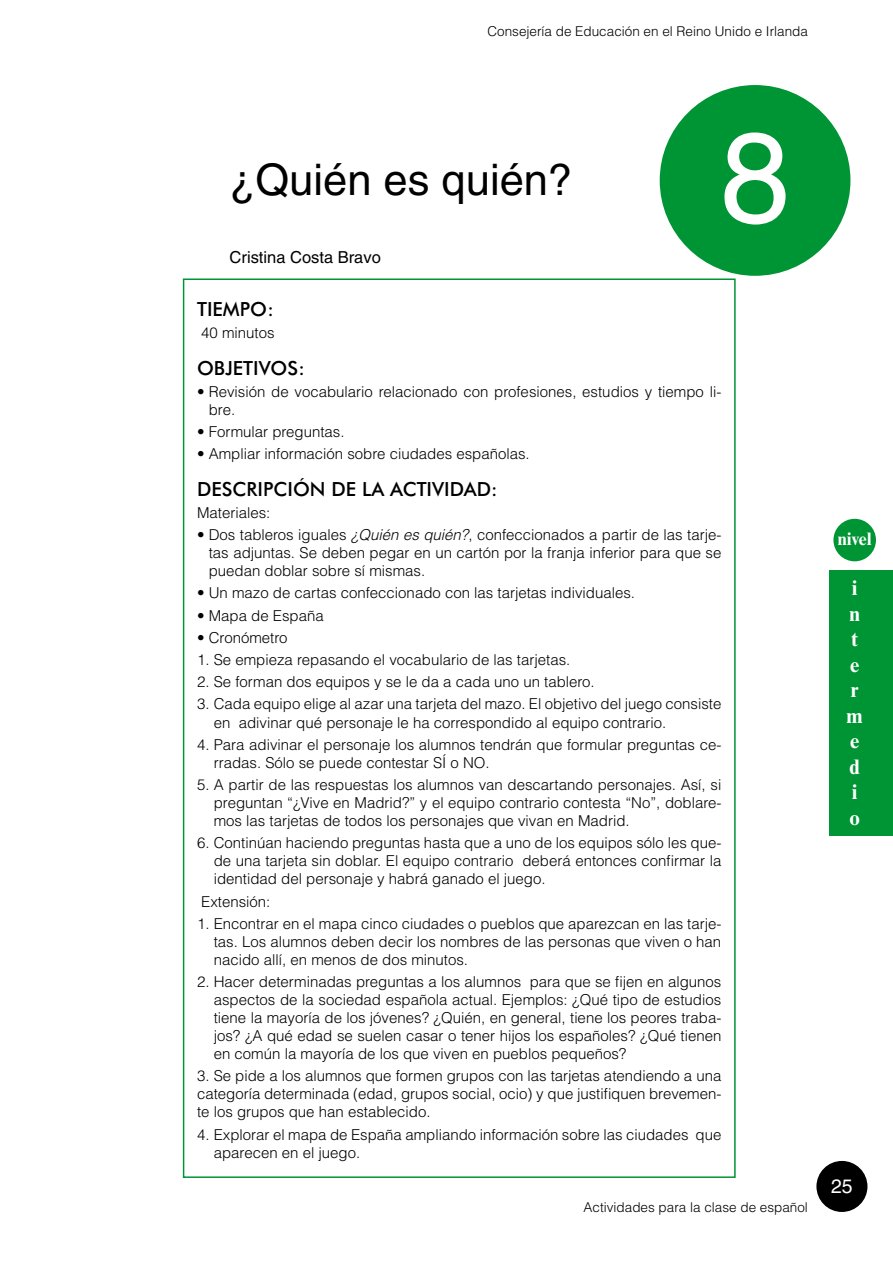
<style>
.page{position:relative;width:893px;height:1263px;background:#fff}
.page>*{position:absolute;margin:0;border:0;box-sizing:border-box;transform-origin:0 0}
.t1{font:127.5px "Helvetica";color:#fff}
.t2{font:43.5px "Helvetica";color:#000}
.t3{font:700 21px/25.5px "Times New Roman MT Std";color:#fff}
.t4{font:500 19.5px "Futura BT";color:#000}
.t5{font:19.5px "Helvetica";color:#fff}
.t6{font:700 18px "Times New Roman MT Std";letter-spacing:-.005em;color:#fff}
.t7{font:16.5px "Helvetica";color:#000}
.t8{font:300 15px/18px "Helvetica";color:#000;text-align:justify}
.t9{font:300 13.5px "Helvetica";color:#000}
.s1{font-style:italic}
</style>
<div class="page">
<div style="left:816px;top:1161px;width:51px;height:51px;background:#000;border-radius:50%"></div>
<div style="left:829px;top:570px;width:64px;height:266px;background:#009534"></div>
<div style="left:833px;top:519px;width:43px;height:42px;background:#009534;border-radius:50%"></div>
<div style="left:660px;top:85px;width:190px;height:191px;background:#009534;border-radius:50%"></div>
<p class="t9" style="left:487px;top:22px;width:322px">Consejería de Educación en el Reino Unido e Irlanda</p>
<h2 class="t2" style="left:229px;top:155px;width:345px">¿Quién es quién?</h2>
<p class="t7" style="left:230px;top:248px;width:153px">Cristina Costa Bravo</p>
<h1 class="t1" style="left:720px;top:103px;width:72px">8</h1>
<h3 class="t4" style="left:197px;top:297px;width:78px">TIEMPO:</h3>
<p class="t8" style="left:201px;top:324px;width:75px">40 minutos</p>
<h3 class="t4" style="left:197px;top:356px;width:109px">OBJETIVOS:</h3>
<p class="t8" style="left:209px;top:382px;width:514px;text-indent:-12px">• Revisión de vocabulario relacionado con profesiones, estudios y tiempo li&shy;bre.</p>
<p class="t8" style="left:197px;top:422px;width:149px">• Formular preguntas.</p>
<p class="t8" style="left:197px;top:445px;width:334px">• Ampliar información sobre ciudades españolas.</p>
<h3 class="t4" style="left:197px;top:477px;width:302px">DESCRIPCIÓN DE LA ACTIVIDAD:</h3>
<p class="t8" style="left:197px;top:503px;width:75px">Materiales:</p>
<p class="t8" style="left:209px;top:525px;width:514px;text-indent:-12px">• Dos tableros iguales <span class="s1">¿Quién es quién?</span>, confeccionados a partir de las tarje&shy;tas adjuntas. Se deben pegar en un cartón por la franja inferior para que se puedan doblar sobre sí mismas.</p>
<p class="t8" style="left:197px;top:583px;width:439px">• Un mazo de cartas confeccionado con las tarjetas individuales.</p>
<p class="t8" style="left:197px;top:606px;width:128px">• Mapa de España</p>
<p class="t8" style="left:197px;top:628px;width:92px">• Cronómetro</p>
<p class="t8" style="left:197px;top:650px;width:375px">1. Se empieza repasando el vocabulario de las tarjetas.</p>
<p class="t8" style="left:197px;top:672px;width:399px">2. Se forman dos equipos y se le da a cada uno un tablero.</p>
<p class="t8" style="left:214px;top:695px;width:509px;text-indent:-17px">3. Cada equipo elige al azar una tarjeta del mazo. El objetivo del juego consiste en adivinar qué personaje le ha correspondido al equipo contrario.</p>
<p class="t8" style="left:214px;top:735px;width:509px;text-indent:-17px">4. Para adivinar el personaje los alumnos tendrán que formular preguntas ce&shy;rradas. Sólo se puede contestar SÍ o NO.</p>
<p class="t8" style="left:214px;top:775px;width:509px;text-indent:-17px">5. A partir de las respuestas los alumnos van descartando personajes. Así, si preguntan “¿Vive en Madrid?” y el equipo contrario contesta “No”, doblare&shy;mos las tarjetas de todos los personajes que vivan en Madrid.</p>
<p class="t8" style="left:214px;top:833px;width:509px;text-indent:-17px">6. Continúan haciendo preguntas hasta que a uno de los equipos sólo les que&shy;de una tarjeta sin doblar. El equipo contrario deberá entonces confirmar la identidad del personaje y habrá ganado el juego.</p>
<p class="t8" style="left:201px;top:892px;width:71px">Extensión:</p>
<p class="t8" style="left:214px;top:914px;width:509px;text-indent:-17px">1. Encontrar en el mapa cinco ciudades o pueblos que aparezcan en las tarje&shy;tas. Los alumnos deben decir los nombres de las personas que viven o han nacido allí, en menos de dos minutos.</p>
<p class="t8" style="left:214px;top:972px;width:509px;text-indent:-17px">2. Hacer determinadas preguntas a los alumnos para que se fijen en algunos aspectos de la sociedad española actual. Ejemplos: ¿Qué tipo de estudios tiene la mayoría de los jóvenes? ¿Quién, en general, tiene los peores traba&shy;jos? ¿A qué edad se suelen casar o tener hijos los españoles? ¿Qué tienen en común la mayoría de los que viven en pueblos pequeños?</p>
<p class="t8" style="left:197px;top:1066px;width:526px">3. Se pide a los alumnos que formen grupos con las tarjetas atendiendo a una categoría determinada (edad, grupos social, ocio) y que justifiquen brevemen&shy;te los grupos que han establecido.</p>
<p class="t8" style="left:214px;top:1125px;width:509px;text-indent:-17px">4. Explorar el mapa de España ampliando información sobre las ciudades que aparecen en el juego.</p>
<p class="t9" style="left:584px;top:1199px;width:226px">Actividades para la clase de español</p>
<p class="t6" style="left:838px;top:528px;width:35px">nivel</p>
<h3 class="t3" style="left:847px;top:575px;width:18px">i n t e r m e d i o</h3>
<h3 class="t5" style="left:831px;top:1175px;width:23px">25</h3>
</div>
